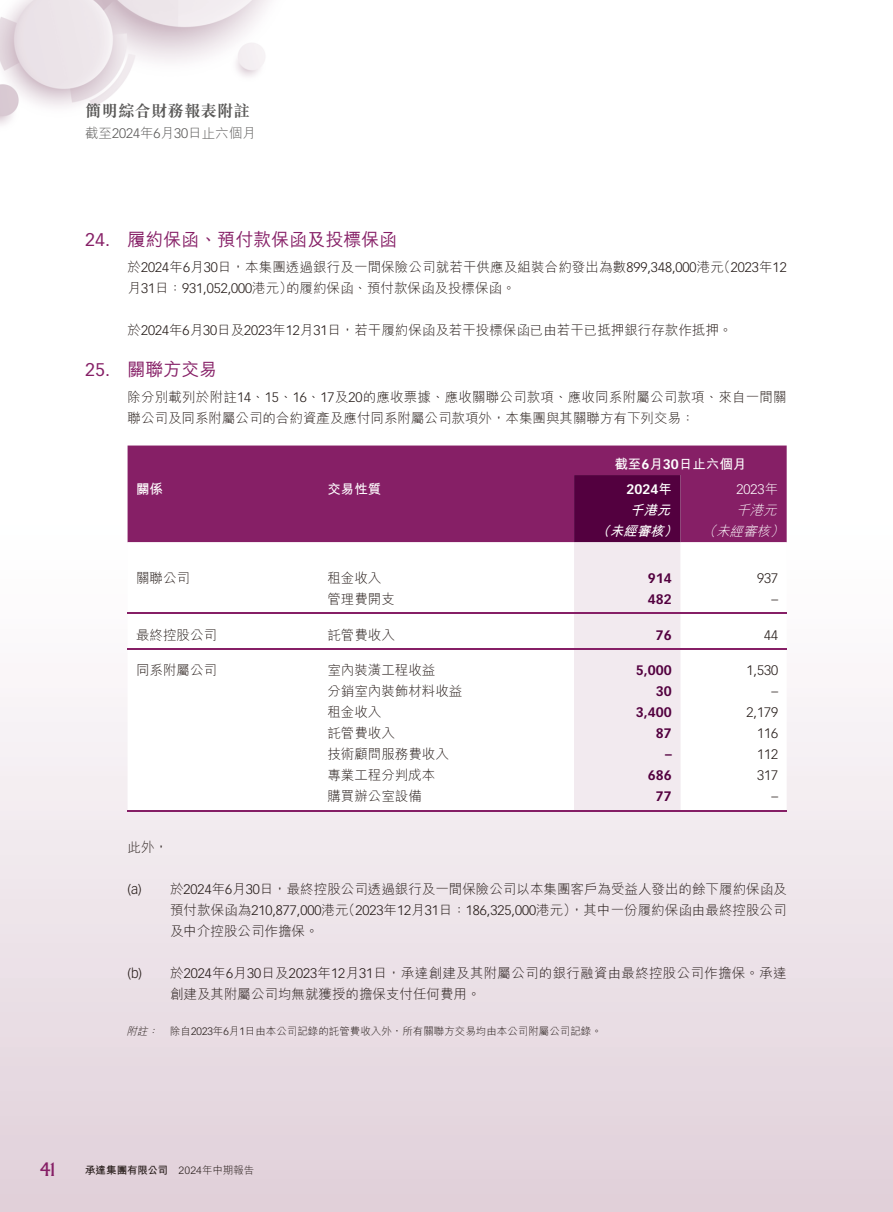
<style>
.page{position:relative;width:893px;height:1212px;background:#fff}
.page>*{position:absolute;margin:0;border:0;box-sizing:border-box;transform-origin:0 0}
.t1{font:18px "M Hei HK Medium E Ten B5 H";color:#861f66}
.t2{font:18px "Albertus MT Std";color:#861f66}
.t3{font:16.5px "M Sung HK Bold E Ten B5 H";color:#595857}
.t4{font:13.5px/21px "M Hei HK Light E Ten B5 H";color:#231916}
.t5{font:13.5px/21px "M Hei HK Light E Ten B5 H";letter-spacing:.02em;color:#231916}
.t6{font:700 13.5px "Vectora LT Std";color:#53003f}
.t7{font:300 13.5px "Vectora LT Std";color:#231916}
.t8{font:13.5px "M Hei HK Bold E Ten B5 H";color:#fff}
.t9{font:13.5px "M Hei HK Light E Ten B5 H";color:#595857}
.t10{font:italic 13.5px "M Hei HK Bold E Ten B5 H";color:#fff}
.t11{font:italic 13.5px "M Hei HK Light E Ten B5 H";color:#fff}
.t12{font:700 13.5px "Vectora LT Std";color:#fff}
.t13{font:300 13.5px "Vectora LT Std";color:#fff}
.t14{font:10.5px "M Hei HK Light E Ten B5 H";color:#231916}
.s1{font-family:"Vectora LT Std";font-weight:300}
.s2{font-family:"Vectora LT Std"}
.s3{font-family:"Vectora LT Std";font-weight:700}
.s4{font-family:"M Hei HK Bold E Ten B5 H";font-weight:400}
.s5{font-family:"M Hei HK Light E Ten B5 H";font-weight:400}
.s6{font-style:italic}
.s7{font-family:"M Hei HK Bold E Ten B5 H"}
</style>
<div class="page">
<div style="left:0;top:0;width:893px;height:1212px;background:linear-gradient(to bottom,#fff,#e6d9e1)"></div>
<div style="left:0;top:0;width:445px;height:176px;background:#fff"></div>
<img style="left:0;top:0;width:269px;height:125px">
<div style="left:128px;top:445px;width:659px;height:97px;background:#861f66"></div>
<svg style="left:128px;top:542px;width:659px;height:268px"></svg>
<svg style="left:574px;top:475px;width:106px;height:335px;background:#d1bacb"></svg>
<hr style="left:128px;top:612px;width:659px;height:2px;background:#861f66">
<hr style="left:128px;top:648px;width:659px;height:2px;background:#861f66">
<hr style="left:128px;top:810px;width:659px;height:2px;background:#861f66">
<p class="t3" style="left:85px;top:104px;width:166px">簡明綜合財務報表附註</p>
<p class="t9" style="left:85px;top:128px;width:172px">截至<span class="s1">2024</span>年<span class="s1">6</span>月<span class="s1">30</span>日止六個月</p>
<h1 class="t1" style="left:85px;top:232px;width:314px"><span class="s2">24.</span> 履約保函、預付款保函及投標保函</h1>
<p class="t4" style="left:128px;top:258px;width:661px">於<span class="s1">2024</span>年<span class="s1">6</span>月<span class="s1">30</span>日，本集團透過銀行及一間保險公司就若干供應及組裝合約發出為數<span class="s1">899,348,000</span>港元（<span class="s1">2023</span>年<span class="s1">12</span>月<span class="s1">31</span>日：<span class="s1">931,052,000</span>港元）的履約保函、預付款保函及投標保函。</p>
<p class="t4" style="left:128px;top:321px;width:606px">於<span class="s1">2024</span>年<span class="s1">6</span>月<span class="s1">30</span>日及<span class="s1">2023</span>年<span class="s1">12</span>月<span class="s1">31</span>日，若干履約保函及若干投標保函已由若干已抵押銀行存款作抵押。</p>
<h1 class="t1" style="left:85px;top:362px;width:134px"><span class="s2">25.</span> 關聯方交易</h1>
<p class="t4" style="left:128px;top:388px;width:661px">除分別載列於附註<span class="s1">14</span>、<span class="s1">15</span>、<span class="s1">16</span>、<span class="s1">17</span>及<span class="s1">20</span>的應收票據、應收關聯公司款項、應收同系附屬公司款項、來自一間關聯公司及同系附屬公司的合約資產及應付同系附屬公司款項外，本集團與其關聯方有下列交易：</p>
<p class="t8" style="left:614px;top:459px;width:133px">截至<span class="s3">6</span>月<span class="s3">30</span>日止六個月</p>
<p class="t8" style="left:136px;top:484px;width:28px">關係</p>
<p class="t8" style="left:327px;top:484px;width:55px">交易性質</p>
<p class="t12" style="left:626px;top:482px;width:47px">2024<span class="s4">年</span></p>
<p class="t13" style="left:737px;top:483px;width:43px">2023<span class="s5">年</span></p>
<p class="t10" style="left:630px;top:505px;width:45px">千港元</p>
<p class="t11" style="left:736px;top:505px;width:46px">千港元</p>
<p class="t10" style="left:596px;top:526px;width:86px">（未經審核）</p>
<p class="t11" style="left:702px;top:526px;width:86px">（未經審核）</p>
<p class="t4" style="left:136px;top:569px;width:55px">關聯公司</p>
<p class="t4" style="left:327px;top:569px;width:56px">租金收入</p>
<p class="t6" style="left:648px;top:570px;width:25px">914</p>
<p class="t7" style="left:757px;top:571px;width:23px">937</p>
<p class="t4" style="left:327px;top:590px;width:69px">管理費開支</p>
<p class="t6" style="left:648px;top:591px;width:25px">482</p>
<p class="t7" style="left:771px;top:592px;width:8px">–</p>
<p class="t4" style="left:136px;top:626px;width:82px">最終控股公司</p>
<p class="t4" style="left:327px;top:626px;width:69px">託管費收入</p>
<p class="t6" style="left:656px;top:627px;width:17px">76</p>
<p class="t7" style="left:764px;top:628px;width:16px">44</p>
<p class="t4" style="left:136px;top:662px;width:82px">同系附屬公司</p>
<p class="t4" style="left:327px;top:662px;width:109px">室內裝潢工程收益</p>
<p class="t6" style="left:636px;top:663px;width:37px">5,000</p>
<p class="t7" style="left:747px;top:664px;width:33px">1,530</p>
<p class="t4" style="left:327px;top:683px;width:136px">分銷室內裝飾材料收益</p>
<p class="t6" style="left:656px;top:684px;width:17px">30</p>
<p class="t7" style="left:771px;top:685px;width:8px">–</p>
<p class="t4" style="left:327px;top:704px;width:55px">租金收入</p>
<p class="t6" style="left:636px;top:705px;width:37px">3,400</p>
<p class="t7" style="left:747px;top:706px;width:33px">2,179</p>
<p class="t4" style="left:327px;top:725px;width:69px">託管費收入</p>
<p class="t6" style="left:656px;top:726px;width:17px">87</p>
<p class="t7" style="left:757px;top:727px;width:23px">116</p>
<p class="t4" style="left:327px;top:746px;width:123px">技術顧問服務費收入</p>
<p class="t6" style="left:665px;top:747px;width:8px">–</p>
<p class="t7" style="left:757px;top:748px;width:23px">112</p>
<p class="t4" style="left:327px;top:767px;width:109px">專業工程分判成本</p>
<p class="t6" style="left:648px;top:768px;width:25px">686</p>
<p class="t7" style="left:757px;top:769px;width:23px">317</p>
<p class="t4" style="left:327px;top:788px;width:96px">購買辦公室設備</p>
<p class="t6" style="left:656px;top:789px;width:17px">77</p>
<p class="t7" style="left:771px;top:790px;width:8px">–</p>
<p class="t4" style="left:128px;top:838px;width:42px">此外，</p>
<p class="t4" style="left:170px;top:880px;width:618px;text-align:justify;text-indent:-43px"><span class="s1">(a)</span> 於<span class="s1">2024</span>年<span class="s1">6</span>月<span class="s1">30</span>日，最終控股公司透過銀行及一間保險公司以本集團客戶為受益人發出的餘下履約保函及預付款保函為<span class="s1">210,877,000</span>港元（<span class="s1">2023</span>年<span class="s1">12</span>月<span class="s1">31</span>日：<span class="s1">186,325,000</span>港元），其中一份履約保函由最終控股公司及中介控股公司作擔保。</p>
<p class="t5" style="left:170px;top:964px;width:618px;text-indent:-43px"><span class="s1">(b)</span> 於<span class="s1">2024</span>年<span class="s1">6</span>月<span class="s1">30</span>日及<span class="s1">2023</span>年<span class="s1">12</span>月<span class="s1">31</span>日，承達創建及其附屬公司的銀行融資由最終控股公司作擔保。承達創建及其附屬公司均無就獲授的擔保支付任何費用。</p>
<p class="t14" style="left:126px;top:1027px;width:477px"><span class="s6">附註：</span> 除自<span class="s1">2023</span>年<span class="s1">6</span>月<span class="s1">1</span>日由本公司記錄的託管費收入外，所有關聯方交易均由本公司附屬公司記錄。</p>
<h1 class="t2" style="left:40px;top:1161px;width:16px">41</h1>
<p class="t14" style="left:85px;top:1166px;width:171px"><span class="s7">承達集團有限公司</span> 2024年中期報告</p>
</div>
